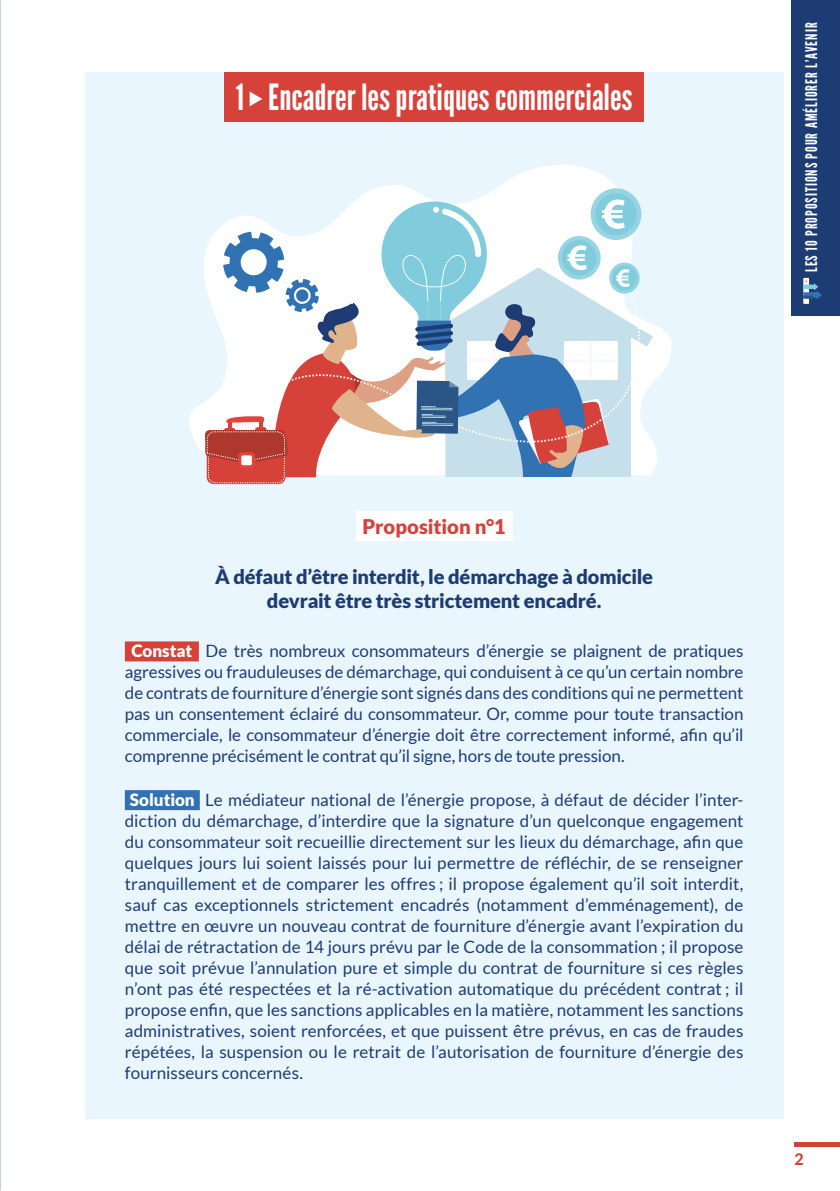
<style>
.page{position:relative;width:840px;height:1191px;background:#fff}
.page>*{position:absolute;margin:0;border:0;box-sizing:border-box;transform-origin:0 0}
.t1{font:36px "League Gothic";color:#fff}
.t2{font:900 20.2px "Lato";color:#d6413a}
.t3{font:900 20px/24px "Lato";letter-spacing:-.01em;color:#1d3c74;text-align:center}
.t4{font:17px/21px "Lato";color:#1d3c74;text-align:justify}
.t5{font:16px "League Gothic";letter-spacing:.06em;color:#fff}
.t6{font:800 16px "Lato";color:#d6413a}
.s1{font-weight:900;color:#fff}
</style>
<div class="page">
<div style="left:790px;top:0;width:49px;height:316px;background:#1d3c74"></div>
<svg style="left:802px;top:278px;width:6px;height:26px"></svg>
<svg style="left:802px;top:279px;width:19px;height:21px"></svg>
<div style="left:85px;top:72px;width:697px;height:1047px;background:#eaf6fe"></div>
<div style="left:125px;top:641px;width:74px;height:20px;background:#d6413a"></div>
<div style="left:125px;top:790px;width:75px;height:20px;background:#3172b3"></div>
<div style="left:224px;top:72px;width:419px;height:49px;background:#d6413a"></div>
<svg style="left:249px;top:92px;width:13px;height:14px"></svg>
<svg style="left:189px;top:165px;width:483px;height:307px"></svg>
<svg style="left:590px;top:188px;width:51px;height:52px"></svg>
<div style="left:595px;top:193px;width:41px;height:42px;background:#80ccdd;border-radius:50%"></div>
<svg style="left:204px;top:199px;width:448px;height:284px"></svg>
<div style="left:355px;top:511px;width:157px;height:30px;background:#fff"></div>
<div style="left:794px;top:1142px;width:45px;height:5px;background:#d6413a"></div>
<h1 class="t1" style="left:235px;top:76px;width:398px">1 Encadrer les pratiques commerciales</h1>
<p class="t5" style="left:801px;top:272px;width:251px;rotate:-90deg">LES 10 PROPOSITIONS POUR AMÉLIORER L’AVENIR</p>
<p class="t2" style="left:362px;top:515px;width:144px">Proposition n°1</p>
<p class="t3" style="left:215px;top:564px;width:439px">À défaut d’être interdit, le démarchage à domicile devrait être très strictement encadré.</p>
<p class="t4" style="left:125px;top:640px;width:619px;text-indent:7px"><span class="s1">Constat</span> De très nombreux consommateurs d’énergie se plaignent de pratiques agressives ou frauduleuses de démarchage, qui conduisent à ce qu’un certain nombre de contrats de fourniture d’énergie sont signés dans des conditions qui ne permettent pas un consentement éclairé du consommateur. Or, comme pour toute transaction commerciale, le consommateur d’énergie doit être correctement informé, afin qu’il comprenne précisément le contrat qu’il signe, hors de toute pression.</p>
<p class="t4" style="left:125px;top:789px;width:620px;text-indent:5px"><span class="s1">Solution</span> Le médiateur national de l’énergie propose, à défaut de décider l’inter&shy;diction du démarchage, d’interdire que la signature d’un quelconque engagement du consommateur soit recueillie directement sur les lieux du démarchage, afin que quelques jours lui soient laissés pour lui permettre de réfléchir, de se renseigner tranquillement et de comparer les offres ; il propose également qu’il soit interdit, sauf cas exceptionnels strictement encadrés (notamment d’emménagement), de mettre en œuvre un nouveau contrat de fourniture d’énergie avant l’expiration du délai de rétractation de 14 jours prévu par le Code de la consommation ; il propose que soit prévue l’annulation pure et simple du contrat de fourniture si ces règles n’ont pas été respectées et la ré-activation automatique du précédent contrat ; il propose enfin, que les sanctions applicables en la matière, notamment les sanctions administratives, soient renforcées, et que puissent être prévus, en cas de fraudes répétées, la suspension ou le retrait de l’autorisation de fourniture d’énergie des fournisseurs concernés.</p>
<p class="t6" style="left:794px;top:1147px;width:11px">2</p>
</div>
